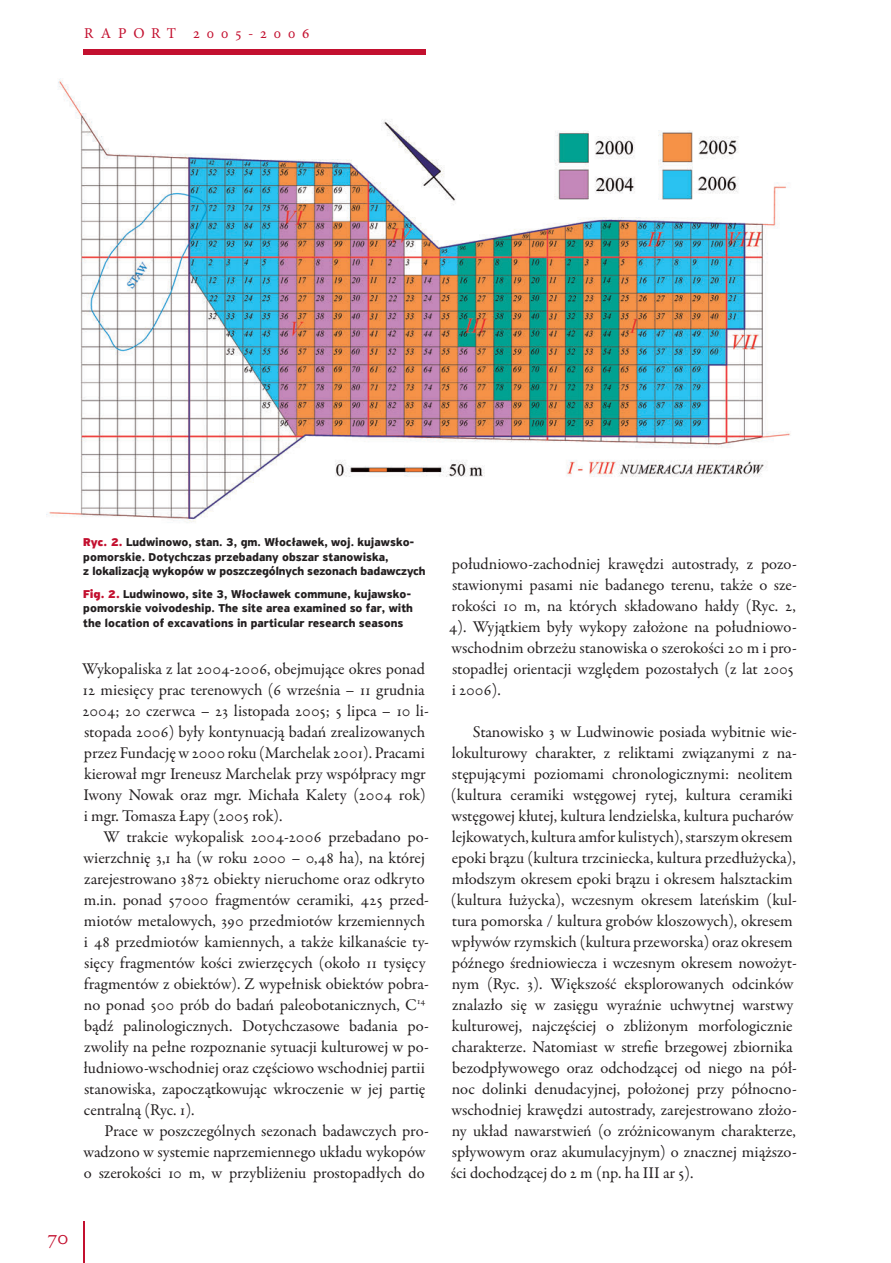
<style>
.page{position:relative;width:891px;height:1263px;background:#fff}
.page>*{position:absolute;margin:0;border:0;box-sizing:border-box;transform-origin:0 0}
.t1{font:21px "Adobe Garamond Pro";color:#c3102f}
.t2{font:16.5px/21px "Garamond Premr Pro";color:#231f20}
.t3{font:16.5px/21px "Garamond Premr Pro";letter-spacing:.02em;color:#231f20}
.t4{font:15px "Minion Pro";letter-spacing:.45em;color:#c3102f}
.t5{font:700 12px/14.4px "PF Highway Sans Pro";color:#231f20}
.s1{font-weight:900;color:#c3102f}
</style>
<div class="page">
<div style="left:83px;top:50px;width:343px;height:5px;background:#c3102f"></div>
<hr style="left:83px;top:1221px;width:1px;height:42px;background:#c3102f">
<img style="left:47px;top:78px;width:744px;height:445px">
<p class="t4" style="left:84px;top:24px;width:227px">RAPORT 2005-2006</p>
<p class="t5" style="left:83px;top:535px;width:344px"><span class="s1">Ryc. 2.</span> Ludwinowo, stan. 3, gm. Włocławek, woj. kujawsko&shy;pomorskie. Dotychczas przebadany obszar stanowiska,<br>z lokalizacją wykopów w poszczególnych sezonach badawczych</p>
<p class="t5" style="left:83px;top:587px;width:331px"><span class="s1">Fig. 2.</span> Ludwinowo, site 3, Włocławek commune, kujawsko&shy;pomorskie voivodeship. The site area examined so far, with the location of excavations in particular research seasons</p>
<p class="t2" style="left:82px;top:658px;width:348px">Wykopaliska z lat 2004-2006, obejmujące okres ponad 12 miesięcy prac terenowych (6 września – 11 grudnia 2004; 20 czerwca – 23 listopada 2005; 5 lipca – 10 li&shy;stopada 2006) były kontynuacją badań zrealizowanych przez Fundację w2000 roku (Marchelak 2001). Pracami kierował mgr Ireneusz Marchelak przy współpracy mgr Iwony Nowak oraz mgr. Michała Kalety (2004 rok) i mgr. Tomasza Łapy (2005 rok).</p>
<p class="t2" style="left:84px;top:826px;width:347px;text-indent:20px">W trakcie wykopalisk 2004-2006 przebadano po&shy;wierzchnię 3,1 ha (w roku 2000 – 0,48 ha), na której zarejestrowano 3872 obiekty nieruchome oraz odkryto m.in. ponad 57000 fragmentów ceramiki, 425 przed&shy;miotów metalowych, 390 przedmiotów krzemiennych i 48 przedmiotów kamiennych, a także kilkanaście ty&shy;sięcy fragmentów kości zwierzęcych (około 11 tysięcy fragmentów z obiektów). Z wypełnisk obiektów pobra&shy;no ponad 500 prób do badań paleobotanicznych, C<sup>14 </sup>bądź palinologicznych. Dotychczasowe badania po&shy;zwoliły na pełne rozpoznanie sytuacji kulturowej w po&shy;łudniowo-wschodniej oraz częściowo wschodniej partii stanowiska, zapoczątkowując wkroczenie w jej partię centralną (Ryc. 1).</p>
<p class="t3" style="left:84px;top:1120px;width:347px;text-indent:21px">Prace w poszczególnych sezonach badawczych pro&shy;wadzono w systemie naprzemiennego układu wykopów o szerokości 10 m, w przybliżeniu prostopadłych do</p>
<p class="t2" style="left:448px;top:553px;width:350px">południowo-zachodniej krawędzi autostrady, z pozo&shy;stawionymi pasami nie badanego terenu, także o sze&shy;rokości 10 m, na których składowano hałdy (Ryc. 2, 4). Wyjątkiem były wykopy założone na południowo&shy;wschodnim obrzeżu stanowiska o szerokości 20 m i pro&shy;stopadłej orientacji względem pozostałych (z lat 2005 i 2006).</p>
<p class="t2" style="left:451px;top:721px;width:347px;text-indent:22px">Stanowisko 3 w Ludwinowie posiada wybitnie wie&shy;lokulturowy charakter, z reliktami związanymi z na&shy;stępującymi poziomami chronologicznymi: neolitem (kultura ceramiki wstęgowej rytej, kultura ceramiki wstęgowej kłutej, kultura lendzielska, kultura pucharów lejkowatych, kultura amfor kulistych), starszym okresem epoki brązu (kultura trzciniecka, kultura przedłużycka), młodszym okresem epoki brązu i okresem halsztackim (kultura łużycka), wczesnym okresem lateńskim (kul&shy;tura pomorska / kultura grobów kloszowych), okresem wpływów rzymskich (kultura przeworska) oraz okresem późnego średniowiecza i wczesnym okresem nowożyt&shy;nym (Ryc. 3). Większość eksplorowanych odcinków znalazło się w zasięgu wyraźnie uchwytnej warstwy kulturowej, najczęściej o zbliżonym morfologicznie charakterze. Natomiast w strefie brzegowej zbiornika bezodpływowego oraz odchodzącej od niego na pół&shy;noc dolinki denudacyjnej, położonej przy północno&shy;wschodniej krawędzi autostrady, zarejestrowano złożo&shy;ny układ nawarstwień (o zróżnicowanym charakterze, spływowym oraz akumulacyjnym) o znacznej miąższo&shy;ści dochodzącej do 2 m (np. ha III ar 5).</p>
<p class="t1" style="left:48px;top:1224px;width:22px">70</p>
</div>
